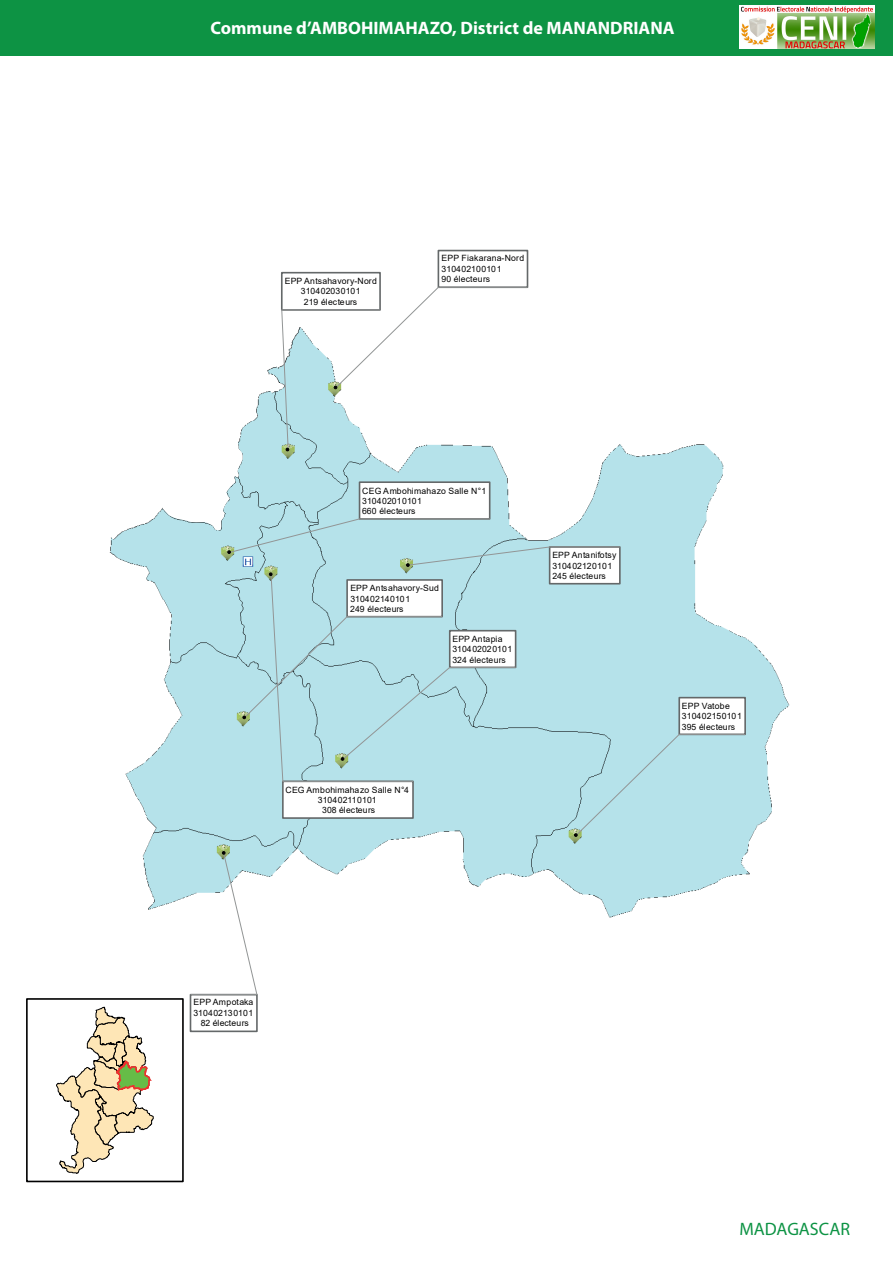
<style>
.page{position:relative;width:893px;height:1263px;background:#fff}
.page>*{position:absolute;margin:0;border:0;box-sizing:border-box;transform-origin:0 0}
.t1{font:700 18px "Myriad Pro";color:#fff}
.t2{font:18px "Myriad Pro";color:#0d9344}
.t3{font:8.7px/10.2px "Arial";letter-spacing:.005em;color:#000001}
</style>
<div class="page">
<div style="left:0;top:0;width:893px;height:56px;background:#0d9344"></div>
<img style="left:740px;top:6px;width:134px;height:43px">
<img style="left:109px;top:249px;width:681px;height:784px">
<div style="left:438px;top:250px;width:90px;height:38px;background:#fff;border:2px solid #646869"></div>
<div style="left:281px;top:272px;width:100px;height:39px;background:#fff;border:2px solid #646869"></div>
<div style="left:549px;top:546px;width:72px;height:38px;background:#fff;border:2px solid #646869"></div>
<div style="left:678px;top:697px;width:68px;height:38px;background:#fff;border:2px solid #646869"></div>
<div style="left:574px;top:734px;width:172px;height:103px;background:#b5e2ea"></div>
<div style="left:282px;top:780px;width:132px;height:39px;background:#fff;border:2px solid #646869"></div>
<svg style="left:243px;top:572px;width:273px;height:210px;background:#b9e0e7"></svg>
<div style="left:190px;top:994px;width:68px;height:38px;background:#fff;border:2px solid #646869"></div>
<svg style="left:190px;top:851px;width:68px;height:144px"></svg>
<svg style="left:56px;top:1006px;width:98px;height:168px"></svg>
<div style="left:26px;top:998px;width:158px;height:184px;border:2px solid #000001"></div>
<svg style="left:153px;top:287px;width:467px;height:279px"></svg>
<h1 class="t1" style="left:210px;top:16px;width:466px">Commune d’AMBOHIMAHAZO, District de MANANDRIANA</h1>
<p class="t3" style="left:442px;top:253px;width:84px">EPP Fiakarana-Nord<br>310402100101</p>
<p class="t3" style="left:285px;top:276px;width:94px">EPP Antsahavory-Nord</p>
<p class="t3" style="left:442px;top:274px;width:50px">90 électeurs</p>
<p class="t3" style="left:301px;top:286px;width:61px;text-align:center">310402030101<br>219 électeurs</p>
<p class="t3" style="left:362px;top:485px;width:126px">CEG Ambohimahazo Salle N°1<br>310402010101<br>660 électeurs</p>
<p class="t3" style="left:350px;top:583px;width:90px">EPP Antsahavory-Sud<br>310402140101<br>249 électeurs</p>
<p class="t3" style="left:452px;top:634px;width:61px">EPP Antapia<br>310402020101<br>324 électeurs</p>
<p class="t3" style="left:552px;top:550px;width:66px">EPP Antanifotsy<br>310402120101<br>245 électeurs</p>
<p class="t3" style="left:286px;top:784px;width:125px;text-align:center">CEG Ambohimahazo Salle N°4<br>310402110101<br>308 électeurs</p>
<p class="t3" style="left:682px;top:701px;width:61px">EPP Vatobe<br>310402150101<br>395 électeurs</p>
<p class="t3" style="left:193px;top:997px;width:61px;text-align:center">EPP Ampotaka<br>310402130101<br>82 électeurs</p>
<h1 class="t2" style="left:739px;top:1218px;width:112px">MADAGASCAR</h1>
</div>
